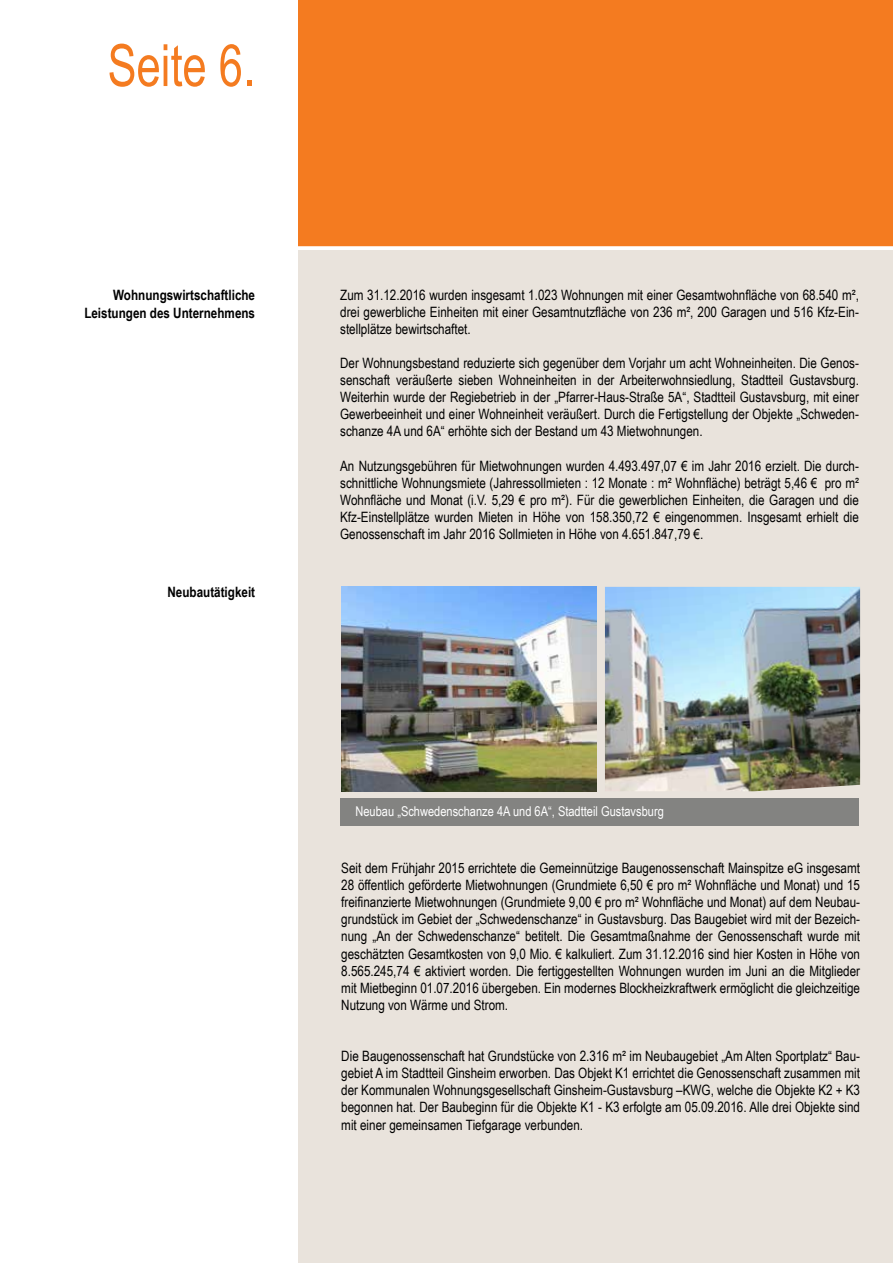
<style>
.page{position:relative;width:893px;height:1263px;background:#fff}
.page>*{position:absolute;margin:0;border:0;box-sizing:border-box;transform-origin:0 0}
.t1{font:58.35px "Arial Narrow";color:#f47b20;scale:.91 1}
.t2{font:14.25px/17.1px "Arial Narrow";color:#000;text-align:justify}
.t3{font:700 14.25px/18px "Arial Narrow";color:#000;text-align:right}
.t4{font:13.5px "Arial Narrow";color:#fff}
</style>
<div class="page">
<div style="left:0;top:251px;width:893px;height:1012px;background:#e9e3dc"></div>
<div style="left:0;top:0;width:893px;height:247px;background:#f47b20"></div>
<hr style="left:0;top:246px;width:893px;height:2px;background:#fff">
<div style="left:0;top:0;width:298px;height:1263px;background:#fff"></div>
<div style="left:340px;top:798px;width:519px;height:28px;background:#838381"></div>
<img style="left:341px;top:587px;width:255px;height:204px">
<img style="left:605px;top:587px;width:255px;height:204px">
<h1 class="t1" style="left:108px;top:23px;width:164px">Seite 6.</h1>
<p class="t3" style="left:84px;top:285px;width:172px">Wohnungswirtschaftliche<br>Leistungen des Unternehmens</p>
<p class="t3" style="left:167px;top:582px;width:89px">Neubautätigkeit</p>
<p class="t2" style="left:340px;top:285px;width:520px">Zum 31.12.2016 wurden insgesamt 1.023 Wohnungen mit einer Gesamtwohnfläche von 68.540 m², drei gewerbliche Einheiten mit einer Gesamtnutzfläche von 236 m², 200 Garagen und 516 Kfz-Ein&shy;stellplätze bewirtschaftet.</p>
<p class="t2" style="left:340px;top:354px;width:520px">Der Wohnungsbestand reduzierte sich gegenüber dem Vorjahr um acht Wohneinheiten. Die Genos&shy;senschaft veräußerte sieben Wohneinheiten in der Arbeiterwohnsiedlung, Stadtteil Gustavsburg.<br>Weiterhin wurde der Regiebetrieb in der „Pfarrer-Haus-Straße 5A“, Stadtteil Gustavsburg, mit einer Gewerbeeinheit und einer Wohneinheit veräußert. Durch die Fertigstellung der Objekte „Schweden&shy;schanze 4A und 6A“ erhöhte sich der Bestand um 43 Mietwohnungen.</p>
<p class="t2" style="left:340px;top:456px;width:520px">An Nutzungsgebühren für Mietwohnungen wurden 4.493.497,07 € im Jahr 2016 erzielt. Die durch&shy;schnittliche Wohnungsmiete (Jahressollmieten : 12 Monate : m² Wohnfläche) beträgt 5,46 € pro m²<br>Wohnfläche und Monat (i.V. 5,29 € pro m²). Für die gewerblichen Einheiten, die Garagen und die Kfz-Einstellplätze wurden Mieten in Höhe von 158.350,72 € eingenommen. Insgesamt erhielt die Genossenschaft im Jahr 2016 Sollmieten in Höhe von 4.651.847,79 €.</p>
<p class="t4" style="left:355px;top:802px;width:310px">Neubau „Schwedenschanze 4A und 6A“, Stadtteil Gustavsburg</p>
<p class="t2" style="left:341px;top:859px;width:520px">Seit dem Frühjahr 2015 errichtete die Gemeinnützige Baugenossenschaft Mainspitze eG insgesamt 28 öffentlich geförderte Mietwohnungen (Grundmiete 6,50 € pro m² Wohnfläche und Monat) und 15 freifinanzierte Mietwohnungen (Grundmiete 9,00 € pro m² Wohnfläche und Monat) auf dem Neubau&shy;grundstück im Gebiet der „Schwedenschanze“ in Gustavsburg. Das Baugebiet wird mit der Bezeich&shy;nung „An der Schwedenschanze“ betitelt. Die Gesamtmaßnahme der Genossenschaft wurde mit geschätzten Gesamtkosten von 9,0 Mio. € kalkuliert. Zum 31.12.2016 sind hier Kosten in Höhe von 8.565.245,74 € aktiviert worden. Die fertiggestellten Wohnungen wurden im Juni an die Mitglieder mit Mietbeginn 01.07.2016 übergeben. Ein modernes Blockheizkraftwerk ermöglicht die gleichzeitige Nutzung von Wärme und Strom.</p>
<p class="t2" style="left:341px;top:1047px;width:520px">Die Baugenossenschaft hat Grundstücke von 2.316 m² im Neubaugebiet „Am Alten Sportplatz“ Bau&shy;gebiet A im Stadtteil Ginsheim erworben. Das Objekt K1 errichtet die Genossenschaft zusammen mit der Kommunalen Wohnungsgesellschaft Ginsheim-Gustavsburg –KWG, welche die Objekte K2 + K3 begonnen hat. Der Baubeginn für die Objekte K1 - K3 erfolgte am 05.09.2016. Alle drei Objekte sind mit einer gemeinsamen Tiefgarage verbunden.</p>
</div>
